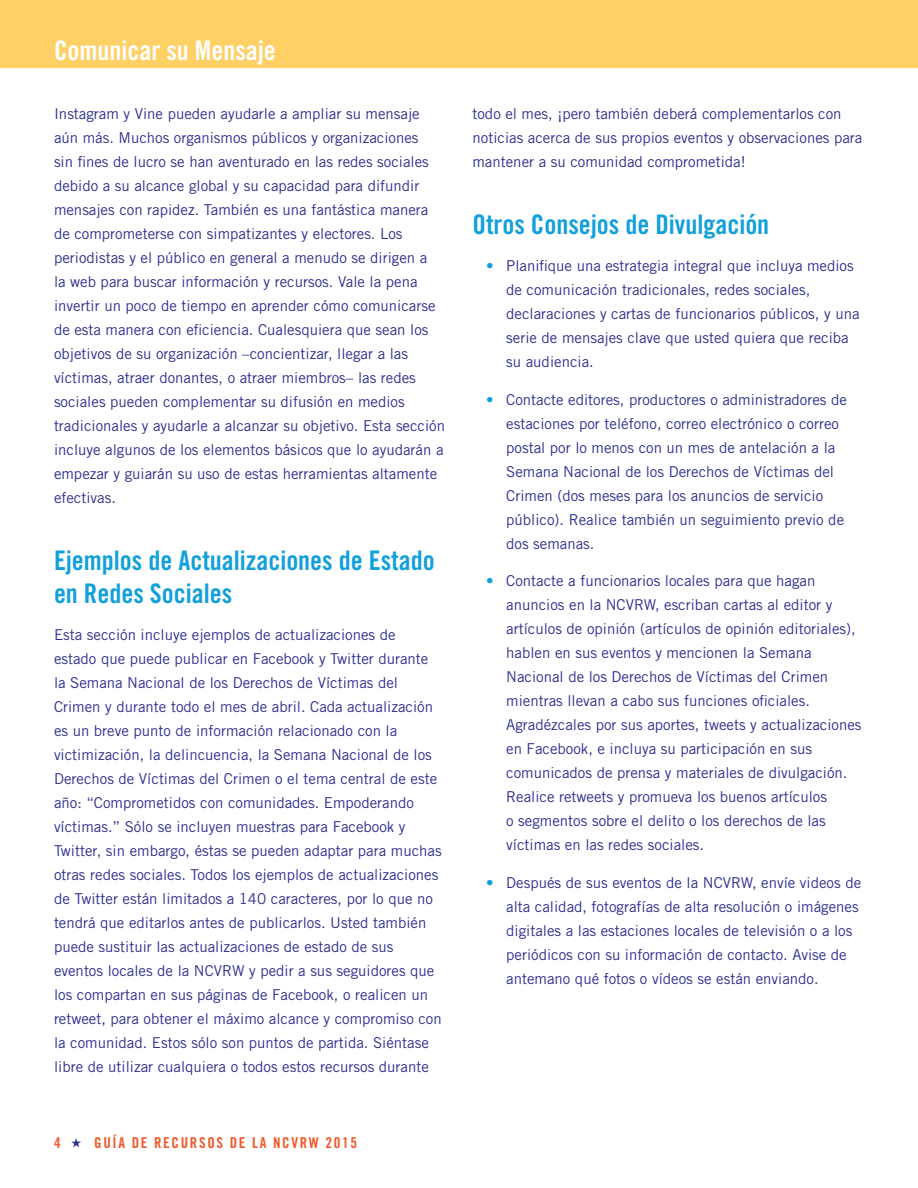
<style>
.page{position:relative;width:918px;height:1188px;background:#fff}
.page>*{position:absolute;margin:0;border:0;box-sizing:border-box;transform-origin:0 0}
.Head_1{font:27px/33px "Trade Gothic LT Std Bd Cn 20";color:#12a0db}
.t1{font:27px "Trade Gothic LT Std Bd Cn 20";color:#fff}
.Graph_1{font:15px/24px "Trade Gothic LT Std";color:#2e3092}
.t2{font:15px "Trade Gothic LT Std Bd Cn 20";letter-spacing:.11em;color:#f15929}
.s1{color:#12a0db}
</style>
<div class="page">
<svg style="left:71px;top:1138px;width:10px;height:10px"></svg>
<div style="left:0;top:0;width:918px;height:68px;background:#fed066"></div>
<h1 class="t1" style="left:54px;top:34px;width:223px">Comunicar su Mensaje</h1>
<p class="Graph_1" style="left:54px;top:101px;width:393px">Instagram y Vine pueden ayudarle a ampliar su mensaje aún más. Muchos organismos públicos y organizaciones<br>sin fines de lucro se han aventurado en las redes sociales debido a su alcance global y su capacidad para difundir mensajes con rapidez. También es una fantástica manera de comprometerse con simpatizantes y electores. Los periodistas y el público en general a menudo se dirigen a<br>la web para buscar información y recursos. Vale la pena invertir un poco de tiempo en aprender cómo comunicarse de esta manera con eficiencia. Cualesquiera que sean los objetivos de su organización –concientizar, llegar a las víctimas, atraer donantes, o atraer miembros– las redes sociales pueden complementar su difusión en medios tradicionales y ayudarle a alcanzar su objetivo. Esta sección incluye algunos de los elementos básicos que lo ayudarán a empezar y guiarán su uso de estas herramientas altamente efectivas.</p>
<p class="Head_1" style="left:54px;top:543px;width:382px">Ejemplos de Actualizaciones de Estado en Redes Sociales</p>
<p class="Graph_1" style="left:54px;top:623px;width:389px">Esta sección incluye ejemplos de actualizaciones de estado que puede publicar en Facebook y Twitter durante la Semana Nacional de los Derechos de Víctimas del Crimen y durante todo el mes de abril. Cada actualización es un breve punto de información relacionado con la victimización, la delincuencia, la Semana Nacional de los Derechos de Víctimas del Crimen o el tema central de este año: “Comprometidos con comunidades. Empoderando víctimas.” Sólo se incluyen muestras para Facebook y Twitter, sin embargo, éstas se pueden adaptar para muchas otras redes sociales. Todos los ejemplos de actualizaciones de Twitter están limitados a 140 caracteres, por lo que no tendrá que editarlos antes de publicarlos. Usted también puede sustituir las actualizaciones de estado de sus eventos locales de la NCVRW y pedir a sus seguidores que los compartan en sus páginas de Facebook, o realicen un retweet, para obtener el máximo alcance y compromiso con la comunidad. Estos sólo son puntos de partida. Siéntase libre de utilizar cualquiera o todos estos recursos durante</p>
<p class="t2" style="left:54px;top:1133px;width:8px">4</p>
<p class="t2" style="left:94px;top:1133px;width:264px">GUÍA DE RECURSOS DE LA NCVRW 2015</p>
<p class="Graph_1" style="left:472px;top:101px;width:391px">todo el mes, ¡pero también deberá complementarlos con noticias acerca de sus propios eventos y observaciones para mantener a su comunidad comprometida!</p>
<p class="Head_1" style="left:472px;top:207px;width:298px">Otros Consejos de Divulgación</p>
<p class="Graph_1" style="left:506px;top:254px;width:355px;text-indent:-20px"><span class="s1">•</span> Planifique una estrategia integral que incluya medios de comunicación tradicionales, redes sociales, declaraciones y cartas de funcionarios públicos, y una serie de mensajes clave que usted quiera que reciba su audiencia.</p>
<p class="Graph_1" style="left:506px;top:387px;width:342px;text-indent:-20px"><span class="s1">•</span> Contacte editores, productores o administradores de estaciones por teléfono, correo electrónico o correo postal por lo menos con un mes de antelación a la Semana Nacional de los Derechos de Víctimas del Crimen (dos meses para los anuncios de servicio público). Realice también un seguimiento previo de dos semanas.</p>
<p class="Graph_1" style="left:506px;top:569px;width:357px;text-indent:-20px"><span class="s1">•</span> Contacte a funcionarios locales para que hagan anuncios en la NCVRW, escriban cartas al editor y artículos de opinión (artículos de opinión editoriales), hablen en sus eventos y mencionen la Semana Nacional de los Derechos de Víctimas del Crimen mientras llevan a cabo sus funciones oficiales.<br>Agradézcales por sus aportes, tweets y actualizaciones en Facebook, e incluya su participación en sus comunicados de prensa y materiales de divulgación.<br>Realice retweets y promueva los buenos artículos<br>o segmentos sobre el delito o los derechos de las víctimas en las redes sociales.</p>
<p class="Graph_1" style="left:506px;top:870px;width:356px;text-indent:-20px"><span class="s1">•</span> Después de sus eventos de la NCVRW, envíe videos de alta calidad, fotografías de alta resolución o imágenes digitales a las estaciones locales de televisión o a los periódicos con su información de contacto. Avise de antemano qué fotos o vídeos se están enviando.</p>
</div>
